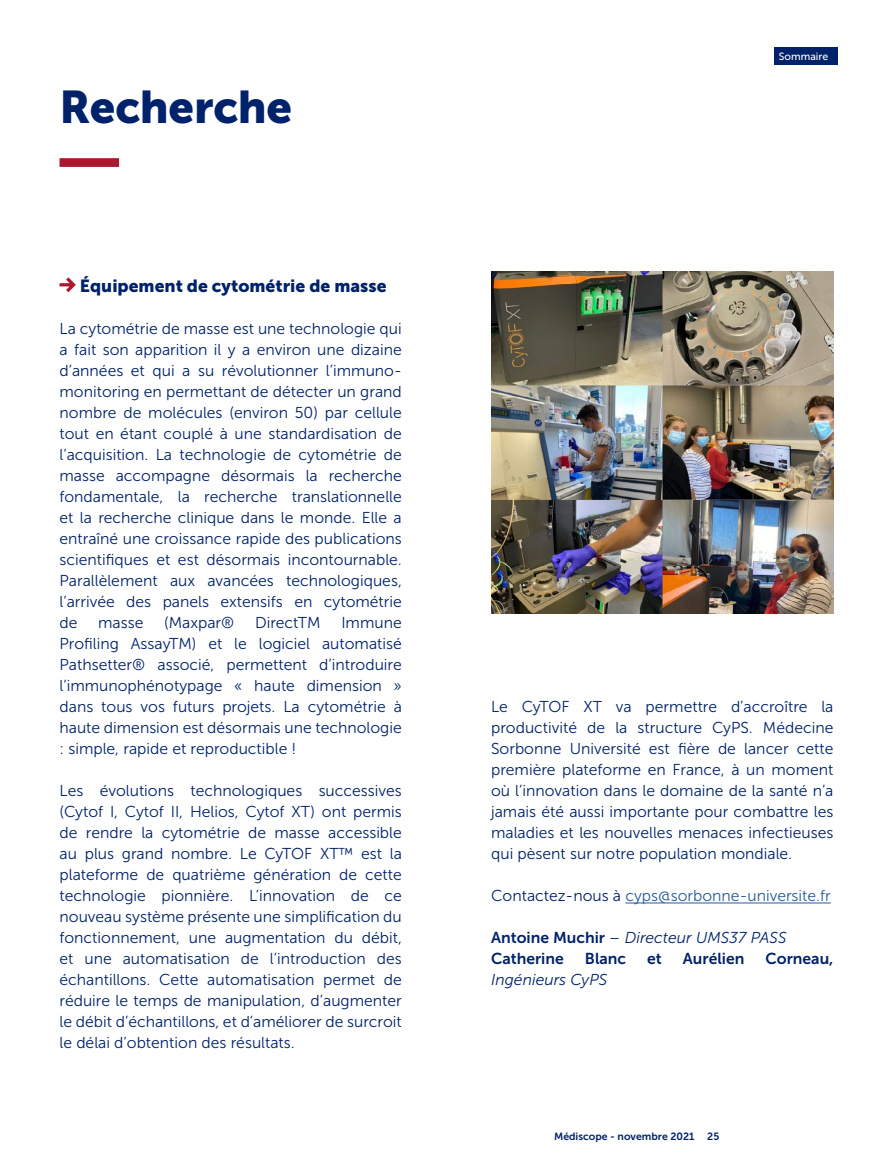
<style>
.page{position:relative;width:893px;height:1171px;background:#fff}
.page>*{position:absolute;margin:0;border:0;box-sizing:border-box;transform-origin:0 0}
.Titre_section__2lign{font:45.5px "Museo Sans 900";letter-spacing:-.005em;color:#00226a}
.Grand_Titre{font:17.5px "Museo Sans 900";color:#00226a}
.Med-_text_courant{font:15.75px/21px "Museo Sans 300";color:#00226a;text-align:justify}
.Med-_text_courant-2{font:italic 15.75px "Museo Sans 300";color:#00226a}
.Med-_text_courant-3{font:15.75px "Museo Sans 300";color:#275b9b}
.Med-_text_courant-4{font:15.75px "Museo Sans 700";color:#00226a}
.t1{font:10.5px "Museo Sans 700";color:#00226a}
.t2{font:10.5px "Museo Sans 500";color:#fff}
.s1{color:#00226a}
.s2{font-family:"Museo Sans 700";font-style:normal}
.s3{font-style:normal}
</style>
<div class="page">
<div style="left:774px;top:47px;width:64px;height:18px;background:#00226a"></div>
<div style="left:60px;top:158px;width:59px;height:9px;background:#ac182f"></div>
<svg style="left:59px;top:277px;width:17px;height:16px"></svg>
<hr style="left:625px;top:902px;width:206px;height:1px;background:#275b9b">
<img style="left:491px;top:271px;width:342px;height:342px">
<p class="Titre_section__2lign" style="left:60px;top:82px;width:234px">Recherche</p>
<p class="Grand_Titre" style="left:80px;top:276px;width:308px">Équipement de cytométrie de masse</p>
<p class="Med-_text_courant" style="left:60px;top:318px;width:344px">La cytométrie de masse est une technologie qui a fait son apparition il y a environ une dizaine d’années et qui a su révolutionner l’immuno&shy;monitoring en permettant de détecter un grand nombre de molécules (environ 50) par cellule tout en étant couplé à une standardisation de l’acquisition. La technologie de cytométrie de masse accompagne désormais la recherche fondamentale, la recherche translationnelle et la recherche clinique dans le monde. Elle a entraîné une croissance rapide des publications scientifiques et est désormais incontournable.<br>Parallèlement aux avancées technologiques, l’arrivée des panels extensifs en cytométrie de</p>
<p class="Med-_text_courant" style="left:98px;top:612px;width:47px">masse</p>
<p class="Med-_text_courant" style="left:164px;top:612px;width:72px">(Maxpar®</p>
<p class="Med-_text_courant" style="left:255px;top:612px;width:67px">DirectTM</p>
<p class="Med-_text_courant" style="left:60px;top:612px;width:344px;text-indent:282px">Immune Profiling AssayTM) et le logiciel automatisé Pathsetter® associé, permettent d’introduire l’immunophénotypage « haute dimension » dans tous vos futurs projets. La cytométrie à haute dimension est désormais une technologie : simple, rapide et reproductible !</p>
<p class="Med-_text_courant" style="left:60px;top:780px;width:344px">Les évolutions technologiques successives (Cytof I, Cytof II, Helios, Cytof XT) ont permis de rendre la cytométrie de masse accessible au plus grand nombre. Le CyTOF XT™ est la plateforme de quatrième génération de cette technologie pionnière. L’innovation de ce nouveau système présente une simplification du fonctionnement, une augmentation du débit, et une automatisation de l’introduction des échantillons. Cette automatisation permet de réduire le temps de manipulation, d’augmenter le débit d’échantillons, et d’améliorer de surcroit le délai d’obtention des résultats.</p>
<p class="t2" style="left:779px;top:50px;width:51px">Sommaire</p>
<p class="Med-_text_courant" style="left:491px;top:696px;width:344px">Le CyTOF XT va permettre d’accroître la productivité de la structure CyPS. Médecine Sorbonne Université est fière de lancer cette première plateforme en France, à un moment où l’innovation dans le domaine de la santé n’a jamais été aussi importante pour combattre les maladies et les nouvelles menaces infectieuses qui pèsent sur notre population mondiale.</p>
<p class="Med-_text_courant-3" style="left:491px;top:887px;width:341px"><span class="s1">Contactez-nous à</span> cyps@sorbonne-universite.fr</p>
<p class="Med-_text_courant-2" style="left:491px;top:929px;width:297px"><span class="s2">Antoine Muchir</span> <span class="s3">–</span> Directeur UMS37 PASS</p>
<p class="Med-_text_courant-4" style="left:491px;top:950px;width:74px">Catherine</p>
<p class="Med-_text_courant-4" style="left:585px;top:950px;width:43px">Blanc</p>
<p class="Med-_text_courant-4" style="left:647px;top:950px;width:16px">et</p>
<p class="Med-_text_courant-4" style="left:683px;top:950px;width:63px">Aurélien</p>
<p class="Med-_text_courant-4" style="left:765px;top:950px;width:69px">Corneau,</p>
<p class="Med-_text_courant-2" style="left:491px;top:971px;width:118px">Ingénieurs CyPS</p>
<p class="t1" style="left:554px;top:1130px;width:167px">Médiscope - novembre 2021 25</p>
</div>
